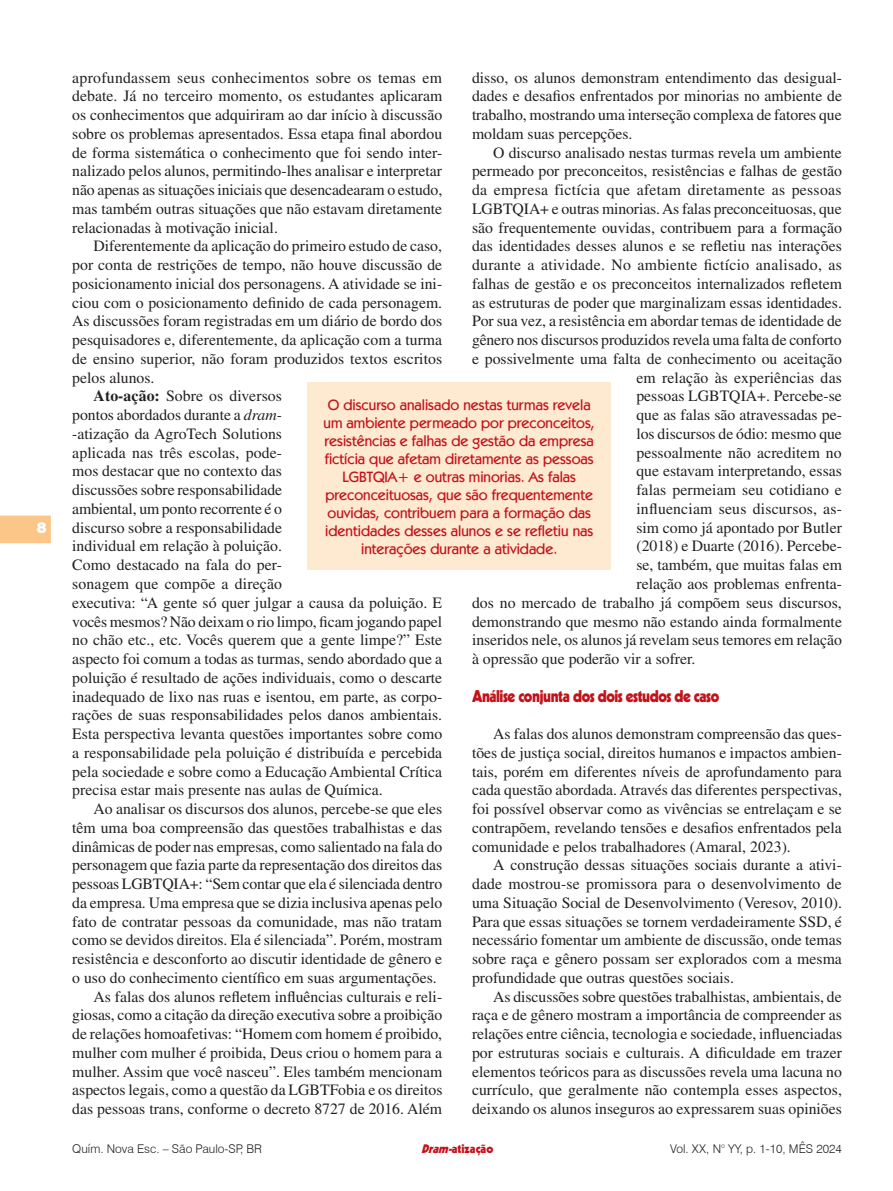
<style>
.page{position:relative;width:893px;height:1191px;background:#fff}
.page>*{position:absolute;margin:0;border:0;box-sizing:border-box;transform-origin:0 0}
.Seção{font:900 16.5px "Kabel LT Std";letter-spacing:-.03em;color:#c4121a;scale:.9 1}
.t1{font:15.75px/18.8px "Times LT Std";color:#231f20;text-align:justify}
.t2{font:15.75px "Times LT Std";letter-spacing:.02em;color:#231f20}
.Olho{font:500 15px/18px "Kabel IT Cby BT";color:#c4121a;text-align:center}
.t3{font:900 15px "Swiss 721 BT";color:#fff}
.t4{font:300 12px "Swiss 721 BT";color:#231f20}
.t5{font:900 12px "Kabel LT Std";color:#c4121a}
.s1{font-weight:700}
.s2{font-style:italic}
</style>
<div class="page">
<svg style="left:0;top:515px;width:51px;height:28px"></svg>
<div style="left:308px;top:383px;width:303px;height:187px;background:#fee9d1"></div>
<p class="t3" style="left:37px;top:518px;width:11px">8</p>
<p class="t1" style="left:72px;top:68px;width:372px">aprofundassem seus conhecimentos sobre os temas em debate. Já no terceiro momento, os estudantes aplicaram os conhecimentos que adquiriram ao dar início à discussão sobre os problemas apresentados. Essa etapa final abordou de forma sistemática o conhecimento que foi sendo inter&shy;nalizado pelos alunos, permitindo-lhes analisar e interpretar não apenas as situações iniciais que desencadearam o estudo, mas também outras situações que não estavam diretamente relacionadas à motivação inicial.</p>
<p class="t1" style="left:72px;top:237px;width:371px;text-indent:21px">Diferentemente da aplicação do primeiro estudo de caso, por conta de restrições de tempo, não houve discussão de posicionamento inicial dos personagens. A atividade se ini&shy;ciou com o posicionamento definido de cada personagem.<br>As discussões foram registradas em um diário de bordo dos pesquisadores e, diferentemente, da aplicação com a turma de ensino superior, não foram produzidos textos escritos pelos alunos.</p>
<p class="t1" style="left:72px;top:387px;width:371px;text-align:left;text-indent:21px"><span class="s1">Ato-ação:</span> Sobre os diversos<br>pontos abordados durante a <span class="s2">dram-<br></span>-atização da AgroTech Solutions<br>aplicada nas três escolas, pode-<br>mos destacar que no contexto das<br>discussões sobre responsabilidade<br>ambiental, um ponto recorrente é o<br>discurso sobre a responsabilidade<br>individual em relação à poluição.<br>Como destacado na fala do per-<br>sonagem que compõe a direção<br>executiva: “A gente só quer julgar a causa da poluição. E vocês mesmos? Não deixam o rio limpo, ficam jogando papel no chão etc., etc. Vocês querem que a gente limpe?” Este aspecto foi comum a todas as turmas, sendo abordado que a poluição é resultado de ações individuais, como o descarte inadequado de lixo nas ruas e isentou, em parte, as corpo&shy;rações de suas responsabilidades pelos danos ambientais.<br>Esta perspectiva levanta questões importantes sobre como a responsabilidade pela poluição é distribuída e percebida pela sociedade e sobre como a Educação Ambiental Crítica precisa estar mais presente nas aulas de Química.</p>
<p class="t1" style="left:72px;top:799px;width:372px;text-indent:21px">Ao analisar os discursos dos alunos, percebe-se que eles têm uma boa compreensão das questões trabalhistas e das dinâmicas de poder nas empresas, como salientado na fala do personagem que fazia parte da representação dos direitos das pessoas LGBTQIA+: “Sem contar que ela é silenciada dentro da empresa. Uma empresa que se dizia inclusiva apenas pelo fato de contratar pessoas da comunidade, mas não tratam como se devidos direitos. Ela é silenciada”. Porém, mostram resistência e desconforto ao discutir identidade de gênero e o uso do conhecimento científico em suas argumentações.</p>
<p class="t1" style="left:72px;top:987px;width:372px;text-indent:21px">As falas dos alunos refletem influências culturais e reli&shy;giosas, como a citação da direção executiva sobre a proibição de relações homoafetivas: “Homem com homem é proibido, mulher com mulher é proibida, Deus criou o homem para a mulher. Assim que você nasceu”. Eles também mencionam aspectos legais, como a questão da LGBTFobia e os direitos das pessoas trans, conforme o decreto 8727 de 2016. Além</p>
<p class="t1" style="left:472px;top:68px;width:371px">disso, os alunos demonstram entendimento das desigual&shy;dades e desafios enfrentados por minorias no ambiente de trabalho, mostrando uma interseção complexa de fatores que moldam suas percepções.</p>
<p class="t1" style="left:493px;top:143px;width:350px">O discurso analisado nestas turmas revela um ambiente</p>
<p class="t1" style="left:472px;top:162px;width:371px">permeado por preconceitos, resistências e falhas de gestão</p>
<p class="t2" style="left:472px;top:181px;width:371px">da empresa fictícia que afetam diretamente as pessoas</p>
<p class="t1" style="left:472px;top:199px;width:371px">LGBTQIA+ e outras minorias. As falas preconceituosas, que</p>
<p class="t1" style="left:472px;top:218px;width:371px">são frequentemente ouvidas, contribuem para a formação</p>
<p class="t1" style="left:472px;top:237px;width:371px">das identidades desses alunos e se refletiu nas interações</p>
<p class="t2" style="left:472px;top:256px;width:371px">durante a atividade. No ambiente fictício analisado, as</p>
<p class="t1" style="left:472px;top:274px;width:371px">falhas de gestão e os preconceitos internalizados refletem</p>
<p class="t1" style="left:472px;top:293px;width:371px">as estruturas de poder que marginalizam essas identidades.</p>
<p class="t1" style="left:472px;top:312px;width:371px">Por sua vez, a resistência em abordar temas de identidade de</p>
<p class="t1" style="left:472px;top:330px;width:371px">gênero nos discursos produzidos revela uma falta de conforto</p>
<p class="t1" style="left:472px;top:349px;width:371px">e possivelmente uma falta de conhecimento ou aceitação</p>
<p class="t1" style="left:636px;top:368px;width:207px">em relação às experiências das</p>
<p class="t1" style="left:636px;top:387px;width:207px">pessoas LGBTQIA+. Percebe-se</p>
<p class="t1" style="left:636px;top:405px;width:207px">que as falas são atravessadas pe-</p>
<p class="t1" style="left:636px;top:424px;width:207px">los discursos de ódio: mesmo que</p>
<p class="t1" style="left:636px;top:443px;width:207px">pessoalmente não acreditem no</p>
<p class="t1" style="left:636px;top:462px;width:207px">que estavam interpretando, essas</p>
<p class="t1" style="left:636px;top:480px;width:207px">falas permeiam seu cotidiano e</p>
<p class="t1" style="left:636px;top:499px;width:207px">influenciam seus discursos, as-</p>
<p class="t1" style="left:636px;top:518px;width:207px">sim como já apontado por Butler</p>
<p class="t1" style="left:636px;top:537px;width:207px">(2018) e Duarte (2016). Percebe-</p>
<p class="t1" style="left:636px;top:555px;width:207px">se, também, que muitas falas em</p>
<p class="t1" style="left:636px;top:574px;width:207px">relação aos problemas enfrenta-</p>
<p class="t1" style="left:472px;top:593px;width:371px">dos no mercado de trabalho já compõem seus discursos,</p>
<p class="t1" style="left:472px;top:612px;width:371px">demonstrando que mesmo não estando ainda formalmente</p>
<p class="t1" style="left:472px;top:630px;width:371px">inseridos nele, os alunos já revelam seus temores em relação</p>
<p class="t1" style="left:472px;top:649px;width:225px">à opressão que poderão vir a sofrer.</p>
<p class="Seção" style="left:472px;top:685px;width:276px">Análise conjunta dos dois estudos de caso</p>
<p class="t1" style="left:472px;top:724px;width:371px;text-indent:21px">As falas dos alunos demonstram compreensão das ques&shy;tões de justiça social, direitos humanos e impactos ambien&shy;tais, porém em diferentes níveis de aprofundamento para cada questão abordada. Através das diferentes perspectivas, foi possível observar como as vivências se entrelaçam e se contrapõem, revelando tensões e desafios enfrentados pela comunidade e pelos trabalhadores (Amaral, 2023).</p>
<p class="t1" style="left:472px;top:855px;width:371px;text-indent:21px">A construção dessas situações sociais durante a ativi&shy;dade mostrou-se promissora para o desenvolvimento de uma Situação Social de Desenvolvimento (Veresov, 2010).<br>Para que essas situações se tornem verdadeiramente SSD, é necessário fomentar um ambiente de discussão, onde temas sobre raça e gênero possam ser explorados com a mesma profundidade que outras questões sociais.</p>
<p class="t1" style="left:472px;top:987px;width:372px;text-indent:21px">As discussões sobre questões trabalhistas, ambientais, de raça e de gênero mostram a importância de compreender as relações entre ciência, tecnologia e sociedade, influenciadas por estruturas sociais e culturais. A dificuldade em trazer elementos teóricos para as discussões revela uma lacuna no currículo, que geralmente não contempla esses aspectos, deixando os alunos inseguros ao expressarem suas opiniões</p>
<p class="Olho" style="left:324px;top:396px;width:273px">O discurso analisado nestas turmas revela um ambiente permeado por preconceitos, resistências e falhas de gestão da empresa fictícia que afetam diretamente as pessoas LGBTQIA+ e outras minorias. As falas preconceituosas, que são frequentemente ouvidas, contribuem para a formação das identidades desses alunos e se refletiu nas interações durante a atividade.</p>
<p class="t4" style="left:72px;top:1141px;width:191px">Quím. Nova Esc. – São Paulo-SP, BR</p>
<p class="t4" style="left:670px;top:1141px;width:173px">Vol. XX, N° YY, p. 1-10, MÊS 2024</p>
<p class="t5" style="left:421px;top:1141px;width:74px"><span class="s2">Dram-</span>atização</p>
</div>
